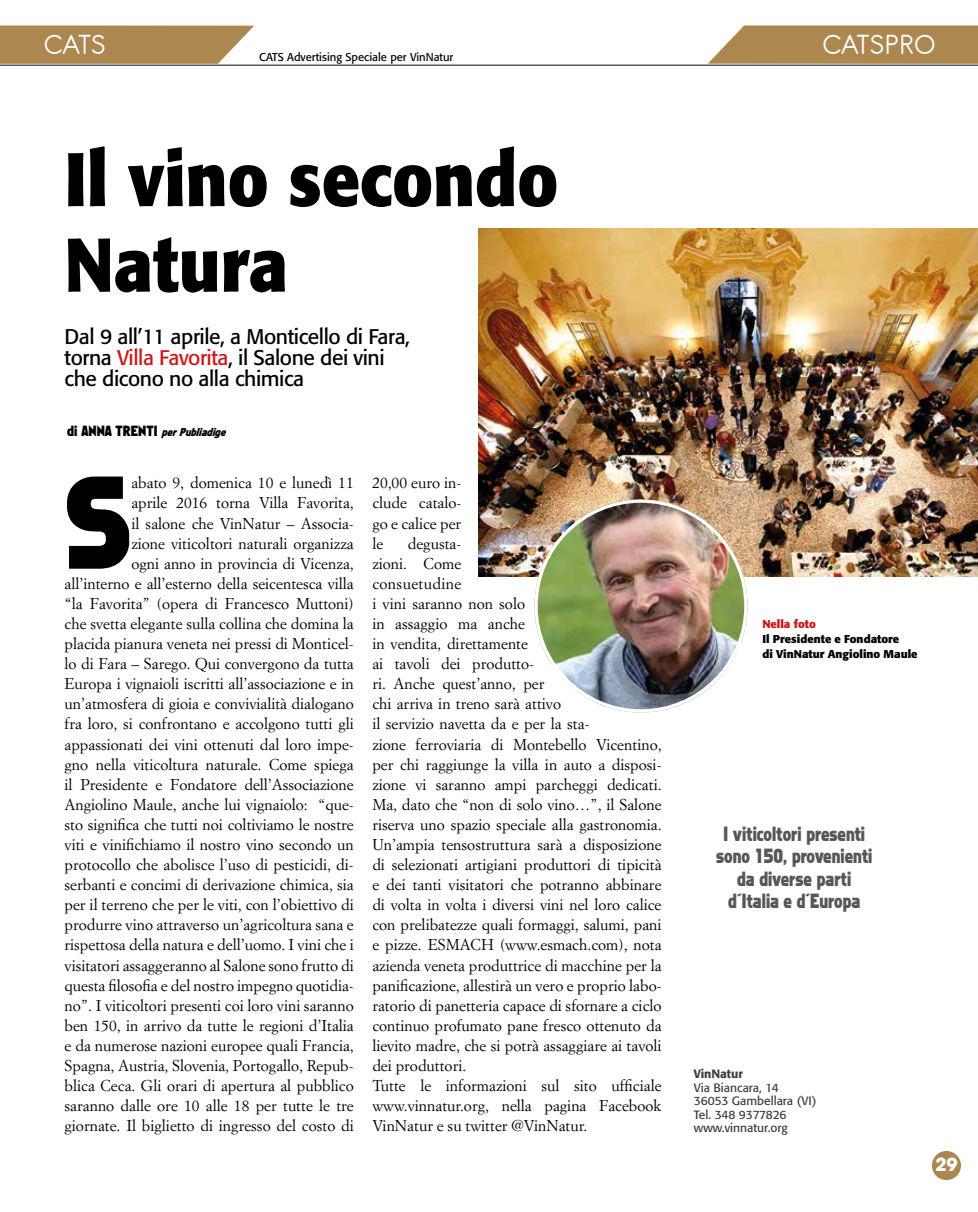
<style>
.page{position:relative;width:978px;height:1212px;background:#fff}
.page>*{position:absolute;margin:0;border:0;box-sizing:border-box;transform-origin:0 0}
.t1{font:121.05px "Faktos";color:#000}
.t2{font:700 75px/85.5px "Formata";color:#000;scale:.9 1}
.t3{font:30px "Antipasto";letter-spacing:-.01em;color:#fff}
.t4{font:21px/21px "Formata";letter-spacing:-.02em;color:#000}
.t5{font:18.75px/22.5px "Faktos";color:#575756;text-align:center;scale:.9 1}
.t6{font:700 18px "ITC Avant Garde Std";color:#fff}
.t7{font:15.45px/20.1px "Simoncini Garamond";color:#000;text-align:right}
.t8{font:12px/13.5px "Formata";color:#3c3c3b}
.t9{font:500 12px "Formata";color:#3c3c3b}
.t10{font:700 11.25px/15px "Formata";color:#000}
.t11{font:11.25px "Formata";color:#000}
.t12{font:700 11.25px "Formata";color:#cd171a}
.t13{font:italic 10.5px "Faktos";color:#000}
.s1{color:#cd171a}
.s2{font-style:normal;font-size:13.5px}
</style>
<div class="page">
<div style="left:932px;top:1151px;width:29px;height:29px;background:#ad8750;border-radius:50%"></div>
<svg style="left:708px;top:26px;width:270px;height:38px;background:#b38f5c"></svg>
<hr style="left:0;top:65px;width:978px;height:1px;background:#000">
<svg style="left:0;top:26px;width:254px;height:38px;background:#b38f5d"></svg>
<img style="left:478px;top:228px;width:500px;height:349px">
<img style="left:534px;top:500px;width:213px;height:212px;border-radius:105px">
<h3 class="t3" style="left:44px;top:27px;width:63px">CATS</h3>
<p class="t11" style="left:259px;top:50px;width:196px">CATS Advertising Speciale per VinNatur</p>
<h3 class="t3" style="left:822px;top:27px;width:114px">CATSPRO</h3>
<h2 class="t2" style="left:65px;top:136px;width:550px">Il vino secondo<br>Natura</h2>
<h3 class="t4" style="left:65px;top:326px;width:347px">Dal 9 all’11 aprile, a Monticello di Fara, torna <span class="s1">Villa Favorita</span>, il Salone dei vini che dicono no alla chimica</h3>
<p class="t13" style="left:67px;top:426px;width:163px"><span class="s2">d i A N N A T R E N T I</span> perPubliadige</p>
<p class="t7" style="left:65px;top:472px;width:291px">abato 9, domenica 10 e lunedì 11<br>aprile 2016 torna Villa Favorita,<br>il salone che VinNatur – Associa-<br>zione viticoltori naturali organizza<br>ogni anno in provincia di Vicenza, all’interno e all’esterno della seicentesca villa “la Favorita” (opera di Francesco Muttoni) che svetta elegante sulla collina che domina la placida pianura veneta nei pressi di Monticel&shy;lo di Fara – Sarego. Qui convergono da tutta Europa i vignaioli iscritti all’associazione e in un’atmosfera di gioia e convivialità dialogano fra loro, si confrontano e accolgono tutti gli appassionati dei vini ottenuti dal loro impe&shy;gno nella viticoltura naturale. Come spiega il Presidente e Fondatore dell’Associazione Angiolino Maule, anche lui vignaiolo: “que&shy;sto significa che tutti noi coltiviamo le nostre viti e vinifichiamo il nostro vino secondo un protocollo che abolisce l’uso di pesticidi, di&shy;serbanti e concimi di derivazione chimica, sia per il terreno che per le viti, con l’obiettivo di produrre vino attraverso un’agricoltura sana e rispettosa della natura e dell’uomo. I vini che i visitatori assaggeranno al Salone sono frutto di questa filosofia e del nostro impegno quotidia&shy;no”. I viticoltori presenti coi loro vini saranno ben 150, in arrivo da tutte le regioni d’Italia e da numerose nazioni europee quali Francia, Spagna, Austria, Slovenia, Portogallo, Repub&shy;blica Ceca. Gli orari di apertura al pubblico saranno dalle ore 10 alle 18 per tutte le tre giornate. Il biglietto di ingresso del costo di</p>
<p class="t7" style="left:372px;top:472px;width:91px;text-align:justify">20,00 euro in&shy;clude catalo&shy;go e calice per le</p>
<h1 class="t1" style="left:65px;top:453px;width:68px">S</h1>
<p class="t7" style="left:372px;top:533px;width:291px;text-align:left;text-indent:35px">degusta-<br>zioni. Come<br>consuetudine<br>i vini saranno non solo<br>in assaggio ma anche<br>in vendita, direttamente<br>ai tavoli dei produtto-<br>ri. Anche quest’anno, per<br>chi arriva in treno sarà attivo<br>il servizio navetta da e per la sta-<br>zione ferroviaria di Montebello Vicentino, per chi raggiunge la villa in auto a disposi&shy;zione vi saranno ampi parcheggi dedicati.<br>Ma, dato che “non di solo vino…”, il Salone riserva uno spazio speciale alla gastronomia.<br>Un’ampia tensostruttura sarà a disposizione di selezionati artigiani produttori di tipicità e dei tanti visitatori che potranno abbinare di volta in volta i diversi vini nel loro calice con prelibatezze quali formaggi, salumi, pani e pizze. ESMACH (www.esmach.com), nota azienda veneta produttrice di macchine per la panificazione, allestirà un vero e proprio labo&shy;ratorio di panetteria capace di sfornare a ciclo continuo profumato pane fresco ottenuto da lievito madre, che si potrà assaggiare ai tavoli dei produttori.<br>Tutte le informazioni sul sito ufficiale www.vinnatur.org, nella pagina Facebook VinNatur e su twitter @VinNatur.</p>
<p class="t12" style="left:762px;top:617px;width:55px">Nella foto</p>
<p class="t10" style="left:762px;top:632px;width:157px">Il Presidente e Fondatore<br>di VinNatur Angiolino Maule</p>
<p class="t5" style="left:716px;top:822px;width:175px">I viticoltori presenti sono 150, provenienti da diverse parti d’Italia e d’Europa</p>
<p class="t9" style="left:694px;top:1066px;width:50px">VinNatur</p>
<p class="t8" style="left:694px;top:1080px;width:124px">Via Biancara, 14<br>36053 Gambellara (VI)<br>Tel. 348 9377826 www.vinnatur.org</p>
<p class="t6" style="left:935px;top:1153px;width:24px">29</p>
</div>
